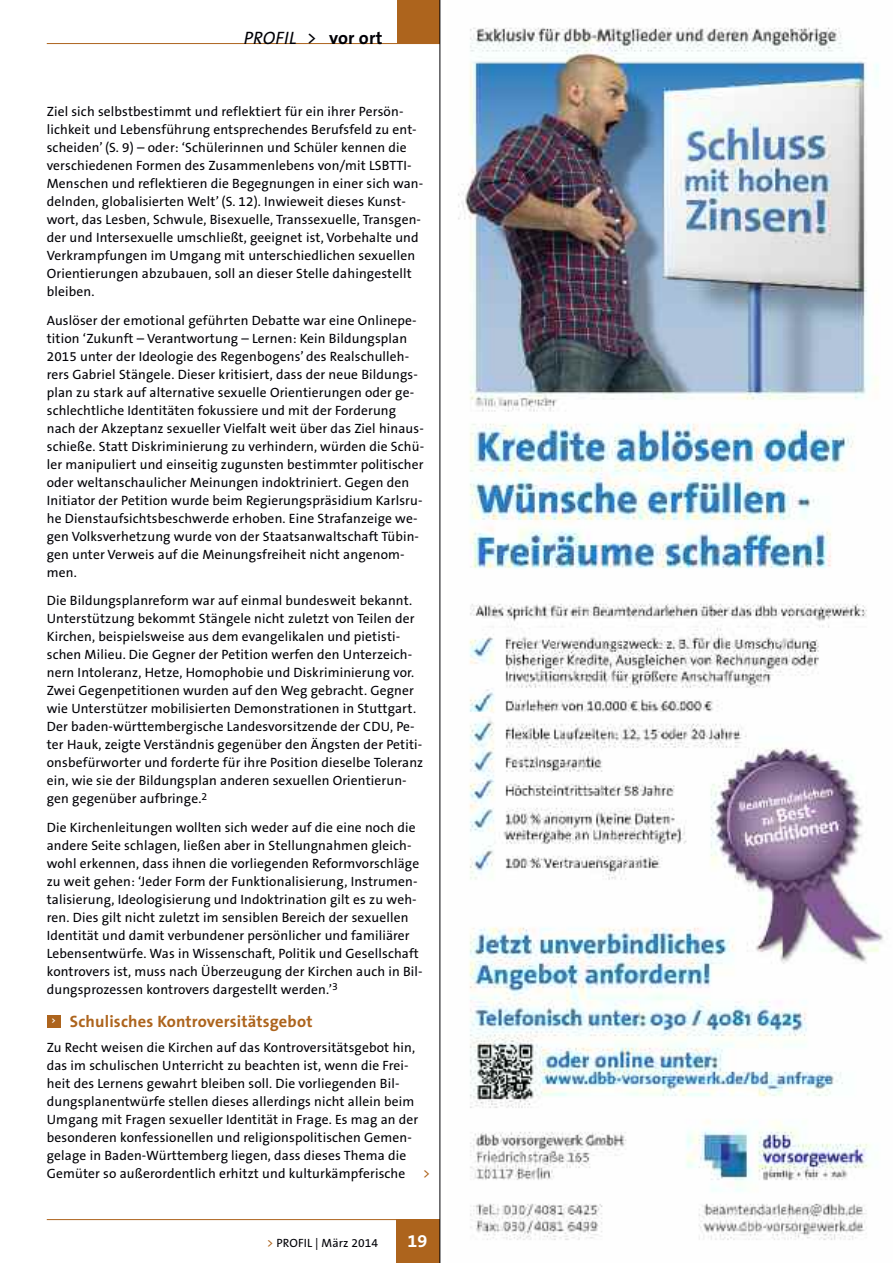
<style>
.page{position:relative;width:893px;height:1263px;background:#fff}
.page>*{position:absolute;margin:0;border:0;box-sizing:border-box;transform-origin:0 0}
.t1{font:italic 18px "The Sans B5 Plain";letter-spacing:.01em;color:#000006}
.t2{font:700 18px "The Sans B7";color:#fff}
.t3{font:700 16.5px "The Sans B7";letter-spacing:.01em;color:#ad641d}
.t4{font:13.5px/18px "The Sans B5 Plain";letter-spacing:.01em;color:#000006}
.t5{font:13.5px "The Sans B5 Plain";color:#ad641d}
.t6{font:12px "The Sans B5 Plain";letter-spacing:.01em;color:#000006}
.t7{font:700 7.8px "The Sans B7";color:#fff}
.s1{font-style:normal}
.s2{font-family:"The Sans B7";font-weight:700;font-style:normal}
.s3{color:#ad641d}
</style>
<div class="page">
<hr style="left:47px;top:1219px;width:393px;height:1px;background:#ad641d">
<div style="left:396px;top:1219px;width:44px;height:44px;background:#ad641d"></div>
<hr style="left:47px;top:43px;width:393px;height:1px;background:#ad641d">
<div style="left:397px;top:0;width:43px;height:44px;background:#ad641d"></div>
<hr style="left:439px;top:0;width:1px;height:1263px;background:#000006">
<div style="left:47px;top:1015px;width:14px;height:12px;background:#ad641d"></div>
<img style="left:458px;top:27px;width:426px;height:1213px">
<h1 class="t1" style="left:244px;top:29px;width:140px">PROFIL <span class="s1">&gt;</span> <span class="s2">vor ort</span></h1>
<p class="t4" style="left:47px;top:103px;width:378px">Ziel sich selbstbestimmt und reflektiert für ein ihrer Persön&shy;lichkeit und Lebensführung entsprechendes Berufsfeld zu ent&shy;scheiden’ (S. 9) – oder: ‘Schülerinnen und Schüler kennen die verschiedenen Formen des Zusammenlebens von/mit LSBTTI-Menschen und reflektieren die Begegnungen in einer sich wan&shy;delnden, globalisierten Welt’ (S. 12). Inwieweit dieses Kunst&shy;wort, das Lesben, Schwule, Bisexuelle, Transsexuelle, Transgen&shy;der und Intersexuelle umschließt, geeignet ist, Vorbehalte und Verkrampfungen im Umgang mit unterschiedlichen sexuellen Orientierungen abzubauen, soll an dieser Stelle dahingestellt bleiben.</p>
<p class="t4" style="left:47px;top:312px;width:379px">Auslöser der emotional geführten Debatte war eine Onlinepe&shy;tition ‘Zukunft – Verantwortung – Lernen: Kein Bildungsplan 2015 unter der Ideologie des Regenbogens’ des Realschulleh&shy;rers Gabriel Stängele. Dieser kritisiert, dass der neue Bildungs&shy;plan zu stark auf alternative sexuelle Orientierungen oder ge&shy;schlechtliche Identitäten fokussiere und mit der Forderung nach der Akzeptanz sexueller Vielfalt weit über das Ziel hinaus&shy;schieße. Statt Diskriminierung zu verhindern, würden die Schü&shy;ler manipuliert und einseitig zugunsten bestimmter politischer oder weltanschaulicher Meinungen indoktriniert. Gegen den Initiator der Petition wurde beim Regierungspräsidium Karlsru&shy;he Dienstaufsichtsbeschwerde erhoben. Eine Strafanzeige we&shy;gen Volksverhetzung wurde von der Staatsanwaltschaft Tübin&shy;gen unter Verweis auf die Meinungsfreiheit nicht angenom&shy;men.</p>
<p class="t4" style="left:47px;top:592px;width:378px">Die Bildungsplanreform war auf einmal bundesweit bekannt.<br>Unterstützung bekommt Stängele nicht zuletzt von Teilen der Kirchen, beispielsweise aus dem evangelikalen und pietisti&shy;schen Milieu. Die Gegner der Petition werfen den Unterzeich&shy;nern Intoleranz, Hetze, Homophobie und Diskriminierung vor.<br>Zwei Gegenpetitionen wurden auf den Weg gebracht. Gegner wie Unterstützer mobilisierten Demonstrationen in Stuttgart.<br>Der baden-württembergische Landesvorsitzende der CDU, Pe&shy;ter Hauk, zeigte Verständnis gegenüber den Ängsten der Petiti&shy;onsbefürworter und forderte für ihre Position dieselbe Toleranz ein, wie sie der Bildungsplan anderen sexuellen Orientierun&shy;gen gegenüber aufbringe.<sup>2</sup></p>
<p class="t4" style="left:47px;top:819px;width:377px">Die Kirchenleitungen wollten sich weder auf die eine noch die andere Seite schlagen, ließen aber in Stellungnahmen gleich&shy;wohl erkennen, dass ihnen die vorliegenden Reformvorschläge zu weit gehen: ‘Jeder Form der Funktionalisierung, Instrumen&shy;talisierung, Ideologisierung und Indoktrination gilt es zu weh&shy;ren. Dies gilt nicht zuletzt im sensiblen Bereich der sexuellen Identität und damit verbundener persönlicher und familiärer Lebensentwürfe. Was in Wissenschaft, Politik und Gesellschaft kontrovers ist, muss nach Überzeugung der Kirchen auch in Bil&shy;dungsprozessen kontrovers dargestellt werden.’<sup>3</sup></p>
<p class="t3" style="left:70px;top:1013px;width:244px">Schulisches Kontroversitätsgebot</p>
<p class="t4" style="left:47px;top:1039px;width:373px">Zu Recht weisen die Kirchen auf das Kontroversitätsgebot hin, das im schulischen Unterricht zu beachten ist, wenn die Frei&shy;heit des Lernens gewahrt bleiben soll. Die vorliegenden Bil&shy;dungsplanentwürfe stellen dieses allerdings nicht allein beim Umgang mit Fragen sexueller Identität in Frage. Es mag an der besonderen konfessionellen und religionspolitischen Gemen&shy;gelage in Baden-Württemberg liegen, dass dieses Thema die Gemüter so außerordentlich erhitzt und kulturkämpferische</p>
<p class="t7" style="left:51px;top:1017px;width:6px">&gt;</p>
<p class="t5" style="left:423px;top:1167px;width:9px">&gt;</p>
<p class="t6" style="left:267px;top:1236px;width:113px"><span class="s3">&gt;</span> PROFIL | März 2014</p>
<h1 class="t2" style="left:407px;top:1231px;width:21px">19</h1>
</div>
